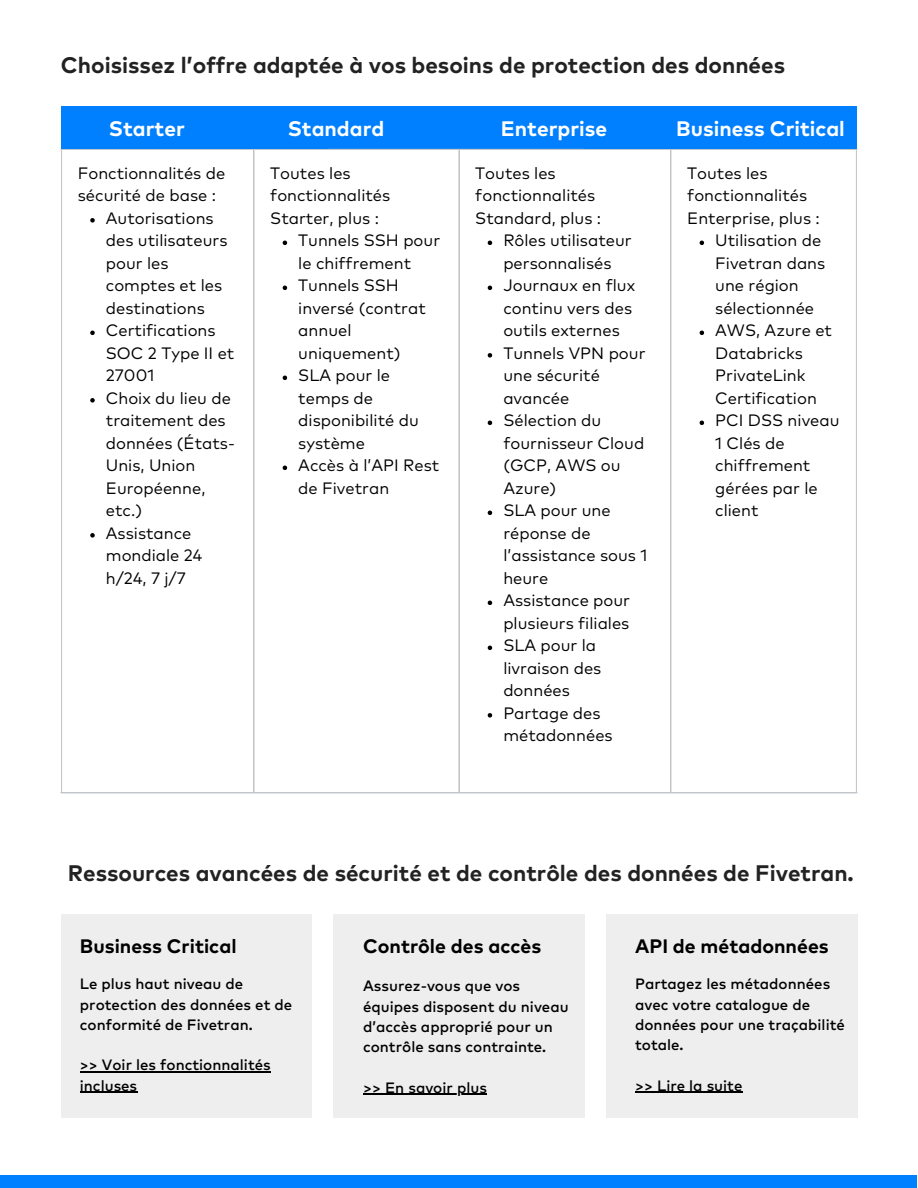
<style>
.page{position:relative;width:918px;height:1188px;background:#fff}
.page>*{position:absolute;margin:0;border:0;box-sizing:border-box;transform-origin:0 0}
.t1{font:700 22.5px "Mark Pro";color:#222}
.t2{font:700 21px "Mark Pro";color:#fff}
.t3{font:700 19.5px "Mark Pro";color:#000}
.t4{font:16.5px/22.5px "Mark Pro";color:#000}
.t5{font:500 15px/20.2px "Mark Pro";color:#000}
</style>
<div class="page">
<div style="left:325px;top:106px;width:269px;height:42px;background:#007fff"></div>
<svg style="left:90px;top:218px;width:5px;height:5px"></svg>
<svg style="left:90px;top:331px;width:5px;height:4px"></svg>
<svg style="left:90px;top:398px;width:5px;height:5px"></svg>
<svg style="left:90px;top:533px;width:5px;height:5px"></svg>
<svg style="left:283px;top:241px;width:4px;height:4px"></svg>
<svg style="left:283px;top:286px;width:4px;height:4px"></svg>
<svg style="left:283px;top:376px;width:4px;height:4px"></svg>
<svg style="left:283px;top:466px;width:4px;height:4px"></svg>
<svg style="left:488px;top:241px;width:4px;height:4px"></svg>
<svg style="left:488px;top:286px;width:4px;height:4px"></svg>
<svg style="left:488px;top:353px;width:4px;height:5px"></svg>
<svg style="left:488px;top:421px;width:4px;height:4px"></svg>
<svg style="left:488px;top:511px;width:4px;height:4px"></svg>
<svg style="left:488px;top:601px;width:4px;height:4px"></svg>
<svg style="left:488px;top:646px;width:4px;height:4px"></svg>
<svg style="left:488px;top:713px;width:4px;height:5px"></svg>
<svg style="left:700px;top:241px;width:4px;height:4px"></svg>
<svg style="left:700px;top:331px;width:4px;height:4px"></svg>
<svg style="left:700px;top:421px;width:4px;height:4px"></svg>
<hr style="left:61px;top:150px;width:1px;height:642px;background:#c2c7cc">
<hr style="left:253px;top:150px;width:2px;height:642px;background:#c2c7cc">
<hr style="left:458px;top:150px;width:2px;height:642px;background:#c2c7cc">
<hr style="left:670px;top:150px;width:1px;height:642px;background:#c2c7cc">
<hr style="left:856px;top:150px;width:1px;height:642px;background:#c2c7cc">
<hr style="left:61px;top:149px;width:796px;height:1px;background:#c2c7cc">
<hr style="left:61px;top:792px;width:796px;height:1px;background:#c2c7cc">
<div style="left:61px;top:106px;width:266px;height:42px;background:#007fff"></div>
<div style="left:584px;top:106px;width:273px;height:42px;background:#007fff"></div>
<div style="left:61px;top:914px;width:251px;height:204px;background:#eee"></div>
<div style="left:334px;top:914px;width:250px;height:204px;background:#eee"></div>
<div style="left:606px;top:914px;width:251px;height:204px;background:#eee"></div>
<hr style="left:80px;top:1071px;width:191px;height:2px;background:#000">
<hr style="left:80px;top:1092px;width:57px;height:1px;background:#000">
<hr style="left:363px;top:1094px;width:124px;height:1px;background:#000">
<hr style="left:635px;top:1092px;width:107px;height:1px;background:#000">
<div style="left:0;top:1176px;width:917px;height:12px;background:#007fff"></div>
<h1 class="t1" style="left:61px;top:55px;width:726px">Choisissez l’offre adaptée à vos besoins de protection des données</h1>
<p class="t2" style="left:109px;top:120px;width:77px">Starter</p>
<p class="t2" style="left:288px;top:120px;width:98px">Standard</p>
<p class="t4" style="left:78px;top:163px;width:149px">Fonctionnalités de sécurité de base :</p>
<p class="t4" style="left:106px;top:208px;width:131px">Autorisations des utilisateurs pour les comptes et les destinations<br>Certifications<br>SOC 2 Type II et<br>27001<br>Choix du lieu de traitement des données (États-<br>Unis, Union<br>Européenne, etc.)<br>Assistance mondiale 24 h/24, 7 j/7</p>
<p class="t4" style="left:270px;top:163px;width:122px">Toutes les fonctionnalités<br>Starter, plus :</p>
<p class="t4" style="left:298px;top:230px;width:143px">Tunnels SSH pour le chiffrement<br>Tunnels SSH inversé (contrat annuel uniquement)<br>SLA pour le temps de disponibilité du système<br>Accès à l’API Rest de Fivetran</p>
<p class="t2" style="left:501px;top:120px;width:108px">Enterprise</p>
<p class="t2" style="left:676px;top:120px;width:170px">Business Critical</p>
<p class="t4" style="left:475px;top:163px;width:127px">Toutes les fonctionnalités<br>Standard, plus :</p>
<p class="t4" style="left:503px;top:230px;width:146px">Rôles utilisateur personnalisés<br>Journaux en flux continu vers des outils externes<br>Tunnels VPN pour une sécurité avancée<br>Sélection du fournisseur Cloud (GCP, AWS ou<br>Azure)<br>SLA pour une réponse de l’assistance sous 1 heure<br>Assistance pour plusieurs filiales<br>SLA pour la livraison des données<br>Partage des métadonnées</p>
<p class="t4" style="left:687px;top:163px;width:134px">Toutes les fonctionnalités<br>Enterprise, plus :</p>
<p class="t4" style="left:715px;top:230px;width:126px">Utilisation de<br>Fivetran dans une région sélectionnée<br>AWS, Azure et<br>Databricks<br>PrivateLink<br>Certification<br>PCI DSS niveau<br>1 Clés de chiffrement gérées par le client</p>
<h1 class="t1" style="left:68px;top:863px;width:788px">Ressources avancées de sécurité et de contrôle des données de Fivetran.</h1>
<p class="t3" style="left:80px;top:938px;width:158px">Business Critical</p>
<p class="t3" style="left:363px;top:938px;width:180px">Contrôle des accès</p>
<p class="t3" style="left:635px;top:938px;width:195px">API de métadonnées</p>
<p class="t5" style="left:80px;top:975px;width:214px">Le plus haut niveau de protection des données et de conformité de Fivetran.</p>
<p class="t5" style="left:80px;top:1056px;width:192px">&gt;&gt; Voir les fonctionnalités incluses</p>
<p class="t5" style="left:635px;top:975px;width:211px">Partagez les métadonnées avec votre catalogue de données pour une traçabilité totale.</p>
<p class="t5" style="left:635px;top:1076px;width:109px">&gt;&gt; Lire la suite</p>
<p class="t5" style="left:363px;top:977px;width:207px">Assurez-vous que vos équipes disposent du niveau d’accès approprié pour un contrôle sans contrainte.</p>
<p class="t5" style="left:363px;top:1078px;width:125px">&gt;&gt; En savoir plus</p>
</div>
